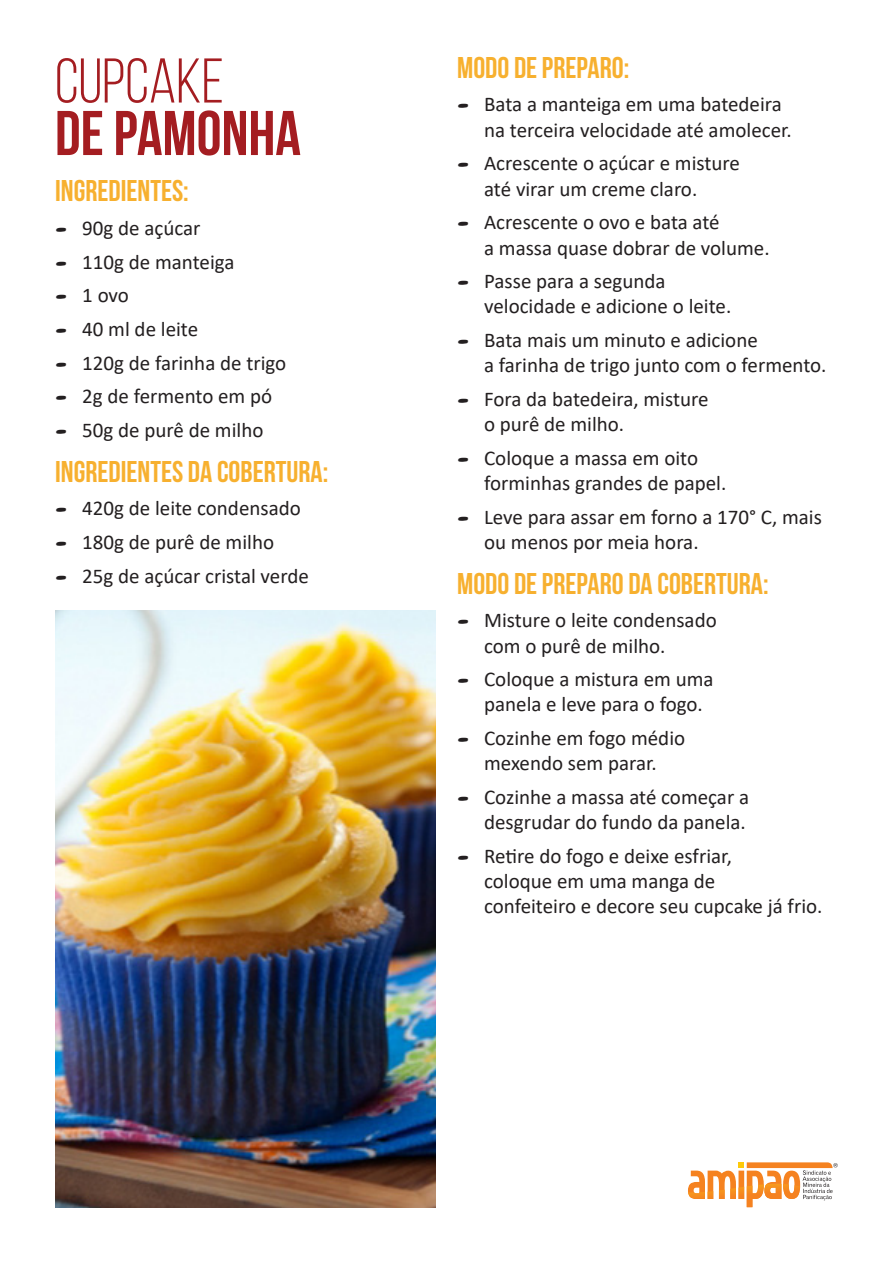
<style>
.page{position:relative;width:893px;height:1263px;background:#fff}
.page>*{position:absolute;margin:0;border:0;box-sizing:border-box;transform-origin:0 0}
.TITULOS{font:700 63px "Bebas Neue";color:#a41d21}
.TITULOS-2{font:63px "Bebas Neue";color:#a41d21}
.SUBTITULOS{font:700 30px "Bebas Neue";color:#f7b02f}
.t1{font:21px/25.2px "Calibri";color:#231f20}
.s1{font-family:"Vanilla"}
</style>
<div class="page">
<svg style="left:688px;top:1162px;width:150px;height:45px"></svg>
<img style="left:55px;top:610px;width:381px;height:598px">
<p class="TITULOS-2" style="left:55px;top:47px;width:170px">CUPCAKE</p>
<p class="TITULOS" style="left:55px;top:99px;width:248px">DE PAMONHA</p>
<p class="SUBTITULOS" style="left:55px;top:174px;width:135px">INGREDIENTES:</p>
<p class="t1" style="left:55px;top:215px;width:147px"><span class="s1">-</span> 90g de açúcar</p>
<p class="t1" style="left:55px;top:248px;width:181px"><span class="s1">-</span> 110g de manteiga</p>
<p class="t1" style="left:55px;top:282px;width:75px"><span class="s1">-</span> 1 ovo</p>
<p class="t1" style="left:55px;top:316px;width:144px"><span class="s1">-</span> 40 ml de leite</p>
<p class="t1" style="left:55px;top:350px;width:233px"><span class="s1">-</span> 120g de farinha de trigo</p>
<p class="t1" style="left:55px;top:383px;width:218px"><span class="s1">-</span> 2g de fermento em pó</p>
<p class="t1" style="left:55px;top:417px;width:210px"><span class="s1">-</span> 50g de purê de milho</p>
<p class="SUBTITULOS" style="left:55px;top:455px;width:274px">INGREDIENTES DA COBERTURA:</p>
<p class="t1" style="left:55px;top:495px;width:247px"><span class="s1">-</span> 420g de leite condensado</p>
<p class="t1" style="left:55px;top:529px;width:220px"><span class="s1">-</span> 180g de purê de milho</p>
<p class="t1" style="left:55px;top:563px;width:255px"><span class="s1">-</span> 25g de açúcar cristal verde</p>
<p class="SUBTITULOS" style="left:457px;top:51px;width:174px">MODO DE PREPARO:</p>
<p class="t1" style="left:484px;top:91px;width:309px;text-indent:-27px"><span class="s1">-</span> Bata a manteiga em uma batedeira na terceira velocidade até amolecer.</p>
<p class="t1" style="left:484px;top:150px;width:257px;text-indent:-27px"><span class="s1">-</span> Acrescente o açúcar e misture até virar um creme claro.</p>
<p class="t1" style="left:484px;top:209px;width:287px;text-indent:-27px"><span class="s1">-</span> Acrescente o ovo e bata até<br>a massa quase dobrar de volume.</p>
<p class="t1" style="left:484px;top:268px;width:249px;text-indent:-27px"><span class="s1">-</span> Passe para a segunda velocidade e adicione o leite.</p>
<p class="t1" style="left:484px;top:327px;width:344px;text-indent:-27px"><span class="s1">-</span> Bata mais um minuto e adicione<br>a farinha de trigo junto com o fermento.</p>
<p class="t1" style="left:484px;top:386px;width:226px;text-indent:-27px"><span class="s1">-</span> Fora da batedeira, misture o purê de milho.</p>
<p class="t1" style="left:484px;top:445px;width:244px;text-indent:-27px"><span class="s1">-</span> Coloque a massa em oito forminhas grandes de papel.</p>
<p class="t1" style="left:484px;top:504px;width:339px;text-indent:-27px"><span class="s1">-</span> Leve para assar em forno a 170° C, mais ou menos por meia hora.</p>
<p class="SUBTITULOS" style="left:457px;top:567px;width:313px">MODO DE PREPARO DA COBERTURA:</p>
<p class="t1" style="left:484px;top:607px;width:234px;text-indent:-27px"><span class="s1">-</span> Misture o leite condensado com o purê de milho.</p>
<p class="t1" style="left:484px;top:666px;width:231px;text-indent:-27px"><span class="s1">-</span> Coloque a mistura em uma panela e leve para o fogo.</p>
<p class="t1" style="left:457px;top:725px;width:230px;text-align:center"><span class="s1">-</span> Cozinhe em fogo médio mexendo sem parar.</p>
<p class="t1" style="left:457px;top:784px;width:294px;text-align:right"><span class="s1">-</span> Cozinhe a massa até começar a desgrudar do fundo da panela.</p>
<p class="t1" style="left:484px;top:843px;width:340px;text-indent:-27px"><span class="s1">-</span> Retire do fogo e deixe esfriar,<br>coloque em uma manga de<br>confeiteiro e decore seu cupcake já frio.</p>
</div>
